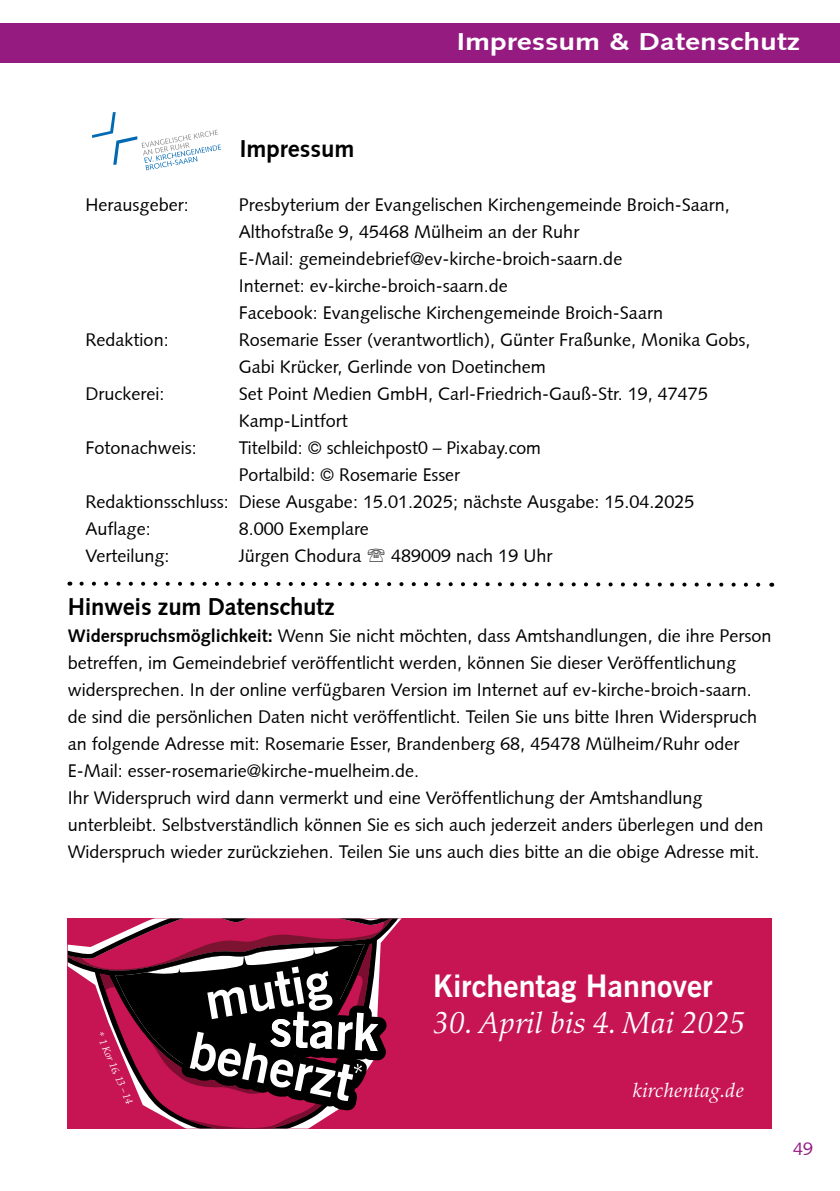
<style>
.page{position:relative;width:840px;height:1191px;background:#fff}
.page>*{position:absolute;margin:0;border:0;box-sizing:border-box;transform-origin:0 0}
.t1{font:italic 30.6px "Palatino Nova";color:#fff}
.t2{font:30.6px "News Gothic Bd BT";color:#fff}
.t3{font:700 24px "Syntax";letter-spacing:-.01em;color:#000}
.t4{font:700 24px "Syntax";color:#fff;scale:1.25 1}
.t5{font:italic 20.4px "Palatino Nova";color:#fff}
.t6{font:18px/27px "Syntax";color:#000}
.t7{font:18px "Syntax";color:#951b81}
.t8{font:italic 10.2px "Palatino Nova";color:#fff}
.s1{font-weight:700}
</style>
<div class="page">
<div style="left:0;top:23px;width:839px;height:39px;background:#951b81"></div>
<svg style="left:92px;top:112px;width:129px;height:58px"></svg>
<svg style="left:79px;top:581px;width:692px;height:6px"></svg>
<div style="left:68px;top:918px;width:703px;height:210px;background:#c71553"></div>
<svg style="left:68px;top:918px;width:325px;height:210px"></svg>
<h2 class="t3" style="left:240px;top:135px;width:116px">Impressum</h2>
<h2 class="t4" style="left:456px;top:28px;width:276px">Impressum &amp; Datenschutz</h2>
<p class="t6" style="left:86px;top:191px;width:105px">Herausgeber:</p>
<p class="t6" style="left:239px;top:191px;width:492px">Presbyterium der Evangelischen Kirchengemeinde Broich-Saarn, Althofstraße 9, 45468 Mülheim an der Ruhr<br>E-Mail: gemeindebrief@ev-kirche-broich-saarn.de<br>Internet: ev-kirche-broich-saarn.de<br>Facebook: Evangelische Kirchengemeinde Broich-Saarn</p>
<p class="t6" style="left:86px;top:326px;width:85px">Redaktion:</p>
<p class="t6" style="left:239px;top:326px;width:513px">Rosemarie Esser (verantwortlich), Günter Fraßunke, Monika Gobs,<br>Gabi Krücker, Gerlinde von Doetinchem</p>
<p class="t6" style="left:86px;top:380px;width:80px">Druckerei:</p>
<p class="t6" style="left:239px;top:380px;width:470px">Set Point Medien GmbH, Carl-Friedrich-Gauß-Str. 19, 47475<br>Kamp-Lintfort</p>
<p class="t6" style="left:86px;top:434px;width:113px">Fotonachweis:</p>
<p class="t6" style="left:239px;top:434px;width:303px">Titelbild: © schleichpost0 – Pixabay.com</p>
<p class="t6" style="left:239px;top:461px;width:222px">Portalbild: © Rosemarie Esser</p>
<p class="t6" style="left:86px;top:488px;width:610px">Redaktionsschluss: Diese Ausgabe: 15.01.2025; nächste Ausgabe: 15.04.2025</p>
<p class="t6" style="left:86px;top:515px;width:67px">Auflage:</p>
<p class="t6" style="left:239px;top:515px;width:131px">8.000 Exemplare</p>
<p class="t6" style="left:86px;top:542px;width:85px">Verteilung:</p>
<p class="t6" style="left:239px;top:542px;width:124px">Jürgen Chodura</p>
<p class="t6" style="left:391px;top:542px;width:163px">489009 nach 19 Uhr</p>
<h2 class="t3" style="left:68px;top:593px;width:268px">Hinweis zum Datenschutz</h2>
<p class="t6" style="left:68px;top:622px;width:705px"><span class="s1">Widerspruchsmöglichkeit:</span> Wenn Sie nicht möchten, dass Amtshandlungen, die ihre Person betreffen, im Gemeindebrief veröffentlicht werden, können Sie dieser Veröffentlichung widersprechen. In der online verfügbaren Version im Internet auf ev-kirche-broich-saarn. de sind die persönlichen Daten nicht veröffentlicht. Teilen Sie uns bitte Ihren Widerspruch an folgende Adresse mit: Rosemarie Esser, Brandenberg 68, 45478 Mülheim/Ruhr oder E-Mail: esser-rosemarie@kirche-muelheim.de.<br>Ihr Widerspruch wird dann vermerkt und eine Veröffentlichung der Amtshandlung unterbleibt. Selbstverständlich können Sie es sich auch jederzeit anders überlegen und den Widerspruch wieder zurückziehen. Teilen Sie uns auch dies bitte an die obige Adresse mit.</p>
<p class="t8" style="left:105px;top:1029px;width:79px;rotate:67deg">* 1 Kor 16, 13–14</p>
<h1 class="t2" style="left:433px;top:965px;width:281px">Kirchentag Hannover</h1>
<h1 class="t1" style="left:433px;top:1005px;width:314px">30. April bis 4. Mai 2025</h1>
<p class="t5" style="left:632px;top:1077px;width:113px">kirchentag.de</p>
<p class="t7" style="left:792px;top:1138px;width:22px">49</p>
</div>
